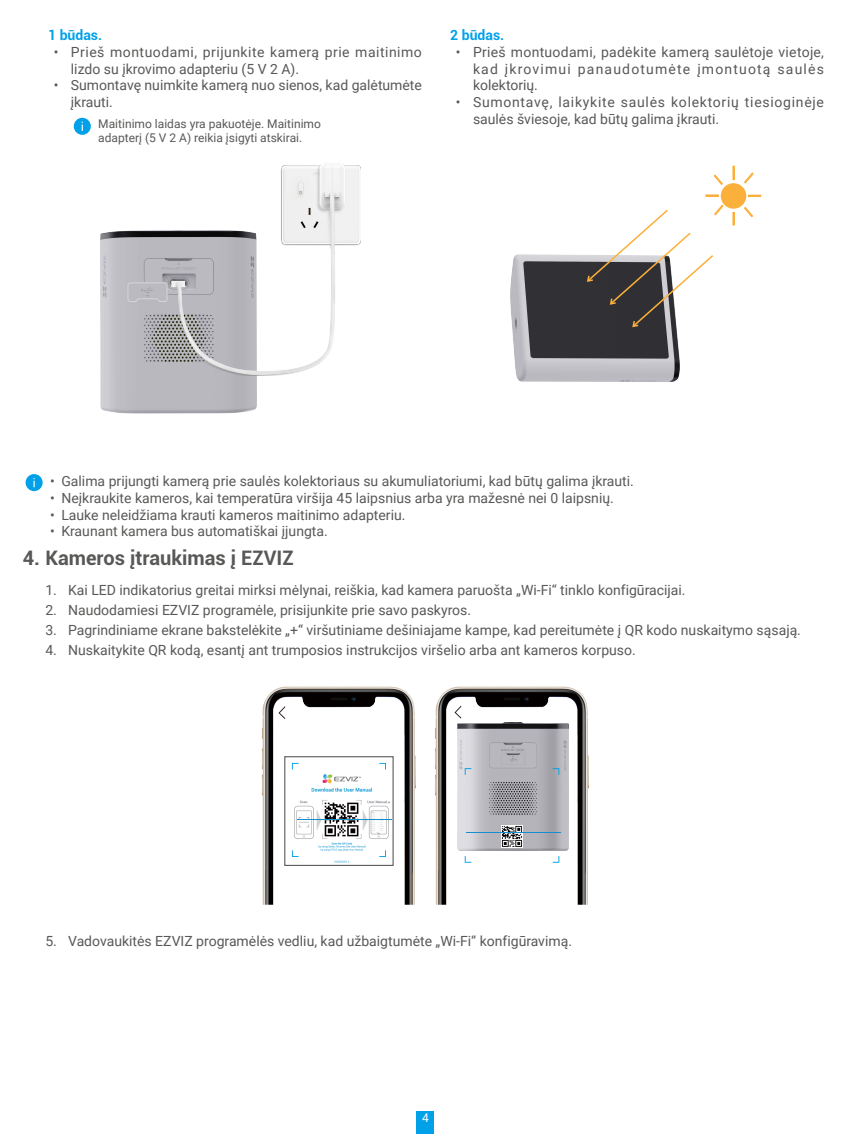
<style>
.page{position:relative;width:851px;height:1134px;background:#fff}
.page>*{position:absolute;margin:0;border:0;box-sizing:border-box;transform-origin:0 0}
.t1{font:700 20px "Roboto";color:#595857}
.t2{font:14px/16.8px "Roboto";color:#595857}
.t3{font:14px/16.8px "Roboto";letter-spacing:.05em;color:#595857}
.t4{font:14px/16.8px "Roboto";letter-spacing:.035em;color:#595857}
.t5{font:700 14px "Roboto";color:#00a1e9}
.t6{font:12px/14.4px "Roboto";color:#595857}
.t7{font:12px "Roboto";color:#fff}
</style>
<div class="page">
<div style="left:417px;top:1111px;width:17px;height:23px;background:#00a1e9"></div>
<div style="left:74px;top:118px;width:17px;height:17px;background:#00a1e9;border-radius:50%"></div>
<img style="left:100px;top:230px;width:177px;height:184px">
<svg style="left:127px;top:282px;width:40px;height:20px"></svg>
<img style="left:171px;top:164px;width:189px;height:211px">
<img style="left:510px;top:254px;width:170px;height:128px">
<svg style="left:705px;top:195px;width:13px;height:1px"></svg>
<svg style="left:747px;top:195px;width:14px;height:2px"></svg>
<svg style="left:586px;top:204px;width:138px;height:124px"></svg>
<svg style="left:744px;top:207px;width:9px;height:11px"></svg>
<svg style="left:732px;top:212px;width:2px;height:13px"></svg>
<svg style="left:713px;top:174px;width:10px;height:11px"></svg>
<svg style="left:744px;top:172px;width:10px;height:12px"></svg>
<svg style="left:732px;top:166px;width:2px;height:14px"></svg>
<div style="left:720px;top:183px;width:26px;height:26px;background:#fbb03b;border-radius:50%"></div>
<svg style="left:26px;top:474px;width:17px;height:17px"></svg>
<img style="left:435px;top:687px;width:154px;height:218px">
<img style="left:262px;top:687px;width:154px;height:218px">
<hr style="left:466px;top:832px;width:94px;height:1px;background:#158ecf">
<div style="left:284px;top:756px;width:109px;height:110px;border:1px solid #585757"></div>
<img style="left:323px;top:801px;width:37px;height:36px">
<hr style="left:297px;top:819px;width:94px;height:1px;background:#158ecf">
<p class="t5" style="left:48px;top:25px;width:56px">1 būdas.</p>
<p class="t4" style="left:71px;top:43px;width:352px;text-indent:-17px">• Prieš montuodami, prijunkite kamerą prie maitinimo lizdo su įkrovimo adapteriu (5 V 2 A).</p>
<p class="t2" style="left:71px;top:77px;width:352px;text-indent:-17px">• Sumontavę nuimkite kamerą nuo sienos, kad galėtumėte įkrauti.</p>
<p class="t6" style="left:98px;top:116px;width:224px">Maitinimo laidas yra pakuotėje. Maitinimo adapterį (5 V 2 A) reikia įsigyti atskirai.</p>
<p class="t5" style="left:450px;top:25px;width:56px">2 būdas.</p>
<p class="t2" style="left:473px;top:43px;width:352px;text-align:justify;text-indent:-17px">• Prieš montuodami, padėkite kamerą saulėtoje vietoje, kad įkrovimui panaudotumėte įmontuotą saulės kolektorių.</p>
<p class="t3" style="left:473px;top:93px;width:352px;text-indent:-17px">• Sumontavę, laikykite saulės kolektorių tiesioginėje saulės šviesoje, kad būtų galima įkrauti.</p>
<p class="t2" style="left:50px;top:472px;width:585px">• Galima prijungti kamerą prie saulės kolektoriaus su akumuliatoriumi, kad būtų galima įkrauti.</p>
<p class="t2" style="left:50px;top:489px;width:565px">• Neįkraukite kameros, kai temperatūra viršija 45 laipsnius arba yra mažesnė nei 0 laipsnių.</p>
<p class="t2" style="left:50px;top:506px;width:357px">• Lauke neleidžiama krauti kameros maitinimo adapteriu.</p>
<p class="t2" style="left:50px;top:523px;width:279px">• Kraunant kamera bus automatiškai įjungta.</p>
<h1 class="t1" style="left:23px;top:544px;width:272px">4. Kameros įtraukimas į EZVIZ</h1>
<p class="t2" style="left:45px;top:581px;width:641px">1. Kai LED indikatorius greitai mirksi mėlynai, reiškia, kad kamera paruošta „Wi-Fi“ tinklo konfigūracijai.</p>
<p class="t2" style="left:45px;top:601px;width:427px">2. Naudodamiesi EZVIZ programėle, prisijunkite prie savo paskyros.</p>
<p class="t2" style="left:45px;top:621px;width:757px">3. Pagrindiniame ekrane bakstelėkite „+“ viršutiniame dešiniajame kampe, kad pereitumėte į QR kodo nuskaitymo sąsają.</p>
<p class="t2" style="left:45px;top:641px;width:592px">4. Nuskaitykite QR kodą, esantį ant trumposios instrukcijos viršelio arba ant kameros korpuso.</p>
<p class="t2" style="left:45px;top:932px;width:528px">5. Vadovaukitės EZVIZ programėlės vedliu, kad užbaigtumėte „Wi-Fi“ konfigūravimą.</p>
<p class="t7" style="left:422px;top:1109px;width:8px">4</p>
</div>
